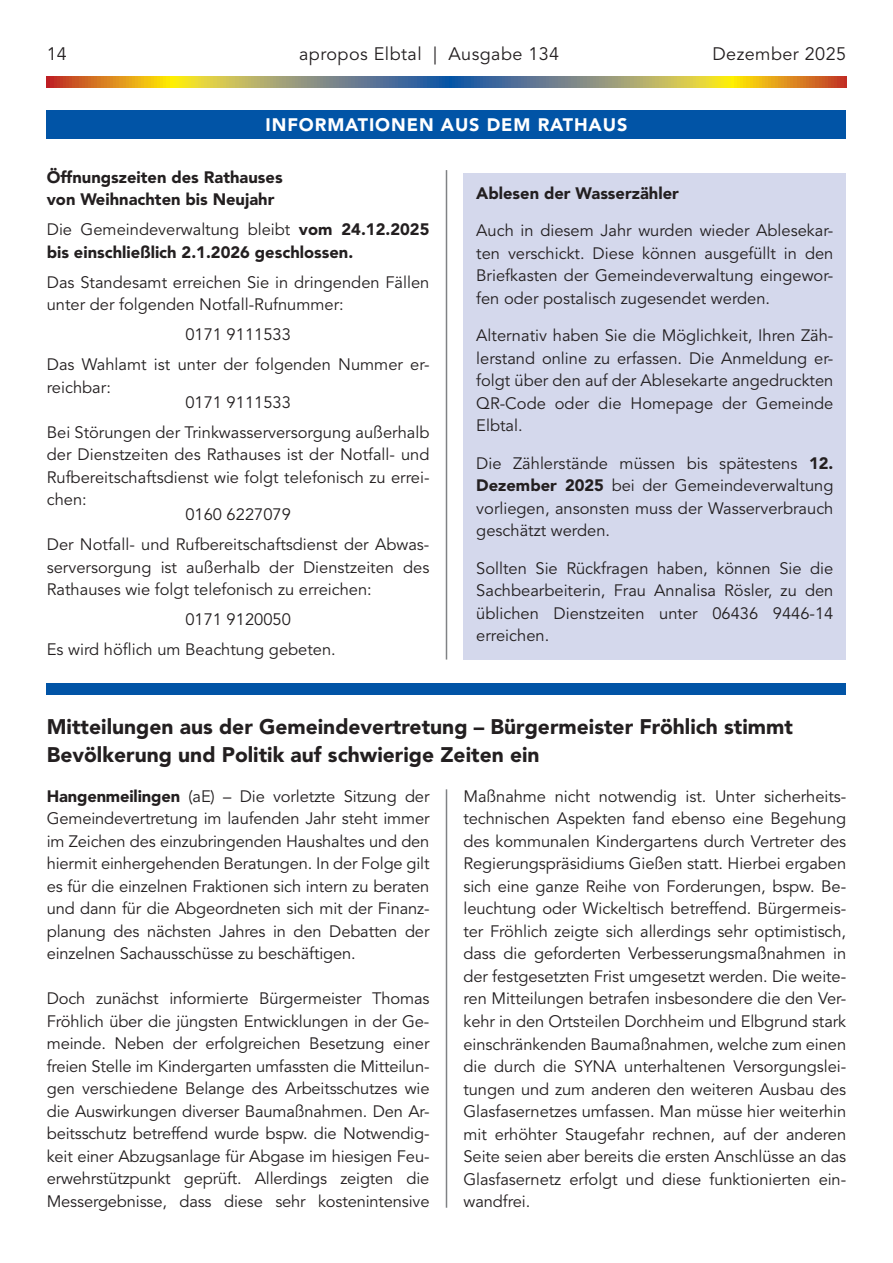
<style>
.page{position:relative;width:893px;height:1263px;background:#fff}
.page>*{position:absolute;margin:0;border:0;box-sizing:border-box;transform-origin:0 0}
.t1{font:900 21px/28.5px "Avenir LT Std";color:#231f20}
.t2{font:18px "Avenir LT Std";letter-spacing:.025em;color:#231f20}
.t3{font:900 18px "Avenir LT Std";letter-spacing:.05em;color:#fff}
.t4{font:16.5px/22.5px "Avenir LT Std";color:#231f20;text-align:justify}
.t5{font:900 16.5px/22.5px "Avenir LT Std";color:#231f20}
.s1{font-weight:400}
.s2{font-weight:900}
</style>
<div class="page">
<div style="left:463px;top:173px;width:383px;height:486px;background:#d4d8ec"></div>
<svg style="left:47px;top:77px;width:799px;height:10px;background:#a3935b"></svg>
<div style="left:47px;top:111px;width:799px;height:28px;background:#0154a6"></div>
<div style="left:47px;top:683px;width:799px;height:11px;background:#0154a6"></div>
<hr style="left:446px;top:170px;width:1px;height:489px;background:#808285">
<hr style="left:446px;top:789px;width:1px;height:419px;background:#808285">
<p class="t2" style="left:47px;top:44px;width:22px">14</p>
<p class="t2" style="left:299px;top:44px;width:262px">apropos Elbtal | Ausgabe 134</p>
<p class="t2" style="left:712px;top:44px;width:135px">Dezember 2025</p>
<p class="t3" style="left:266px;top:113px;width:363px">INFORMATIONEN AUS DEM RATHAUS</p>
<p class="t5" style="left:47px;top:166px;width:237px">Öffnungszeiten des Rathauses von Weihnachten bis Neujahr</p>
<p class="t5" style="left:47px;top:218px;width:384px"><span class="s1">Die Gemeindeverwaltung bleibt</span> vom 24.12.2025 bis einschließlich 2.1.2026 geschlossen.</p>
<p class="t4" style="left:47px;top:271px;width:384px">Das Standesamt erreichen Sie in dringenden Fällen unter der folgenden Notfall-Rufnummer:</p>
<p class="t4" style="left:47px;top:320px;width:384px;line-height:30px;text-align:center">0171 9111533<br>Das Wahlamt ist unter der folgenden Nummer er-</p>
<p class="t4" style="left:47px;top:376px;width:66px">reichbar:</p>
<p class="t4" style="left:47px;top:387px;width:384px;line-height:30px;text-align:center">0171 9111533<br>Bei Störungen der Trinkwasserversorgung außerhalb</p>
<p class="t4" style="left:47px;top:444px;width:384px">der Dienstzeiten des Rathauses ist der Notfall- und Rufbereitschaftsdienst wie folgt telefonisch zu errei&shy;chen:</p>
<p class="t4" style="left:47px;top:500px;width:384px;line-height:30px;text-align:center">0160 6227079<br>Der Notfall- und Rufbereitschaftsdienst der Abwas-</p>
<p class="t4" style="left:47px;top:556px;width:384px">serversorgung ist außerhalb der Dienstzeiten des<br>Rathauses wie folgt telefonisch zu erreichen:</p>
<p class="t4" style="left:47px;top:605px;width:291px;line-height:30px;text-indent:139px">0171 9120050<br>Es wird höflich um Beachtung gebeten.</p>
<p class="t5" style="left:476px;top:182px;width:204px">Ablesen der Wasserzähler</p>
<p class="t4" style="left:476px;top:220px;width:359px">Auch in diesem Jahr wurden wieder Ablesekar&shy;ten verschickt. Diese können ausgefüllt in den Briefkasten der Gemeindeverwaltung eingewor&shy;fen oder postalisch zugesendet werden.</p>
<p class="t4" style="left:476px;top:325px;width:359px">Alternativ haben Sie die Möglichkeit, Ihren Zäh&shy;lerstand online zu erfassen. Die Anmeldung er&shy;folgt über den auf der Ablesekarte angedruckten QR-Code oder die Homepage der Gemeinde Elbtal.</p>
<p class="t4" style="left:476px;top:452px;width:359px">Die Zählerstände müssen bis spätestens <span class="s2">12.<br>Dezember 2025</span> bei der Gemeindeverwaltung vorliegen, ansonsten muss der Wasserverbrauch geschätzt werden.</p>
<p class="t4" style="left:476px;top:557px;width:359px">Sollten Sie Rückfragen haben, können Sie die Sachbearbeiterin, Frau Annalisa Rösler, zu den üblichen Dienstzeiten unter 06436 9446-14 erreichen.</p>
<p class="t1" style="left:47px;top:712px;width:748px">Mitteilungen aus der Gemeindevertretung – Bürgermeister Fröhlich stimmt<br>Bevölkerung und Politik auf schwierige Zeiten ein</p>
<p class="t4" style="left:47px;top:785px;width:384px"><span class="s2">Hangenmeilingen</span> (aE) – Die vorletzte Sitzung der Gemeindevertretung im laufenden Jahr steht immer im Zeichen des einzubringenden Haushaltes und den hiermit einhergehenden Beratungen. In der Folge gilt es für die einzelnen Fraktionen sich intern zu beraten und dann für die Abgeordneten sich mit der Finanz&shy;planung des nächsten Jahres in den Debatten der einzelnen Sachausschüsse zu beschäftigen.</p>
<p class="t4" style="left:47px;top:988px;width:384px">Doch zunächst informierte Bürgermeister Thomas Fröhlich über die jüngsten Entwicklungen in der Ge&shy;meinde. Neben der erfolgreichen Besetzung einer freien Stelle im Kindergarten umfassten die Mitteilun&shy;gen verschiedene Belange des Arbeitsschutzes wie die Auswirkungen diverser Baumaßnahmen. Den Ar&shy;beitsschutz betreffend wurde bspw. die Notwendig&shy;keit einer Abzugsanlage für Abgase im hiesigen Feu&shy;erwehrstützpunkt geprüft. Allerdings zeigten die Messergebnisse, dass diese sehr kostenintensive</p>
<p class="t4" style="left:463px;top:785px;width:384px">Maßnahme nicht notwendig ist. Unter sicherheits&shy;technischen Aspekten fand ebenso eine Begehung des kommunalen Kindergartens durch Vertreter des Regierungspräsidiums Gießen statt. Hierbei ergaben sich eine ganze Reihe von Forderungen, bspw. Be&shy;leuchtung oder Wickeltisch betreffend. Bürgermeis&shy;ter Fröhlich zeigte sich allerdings sehr optimistisch, dass die geforderten Verbesserungsmaßnahmen in der festgesetzten Frist umgesetzt werden. Die weite&shy;ren Mitteilungen betrafen insbesondere die den Ver&shy;kehr in den Ortsteilen Dorchheim und Elbgrund stark einschränkenden Baumaßnahmen, welche zum einen die durch die SYNA unterhaltenen Versorgungslei&shy;tungen und zum anderen den weiteren Ausbau des Glasfasernetzes umfassen. Man müsse hier weiterhin mit erhöhter Staugefahr rechnen, auf der anderen Seite seien aber bereits die ersten Anschlüsse an das Glasfasernetz erfolgt und diese funktionierten ein&shy;wandfrei.</p>
</div>
